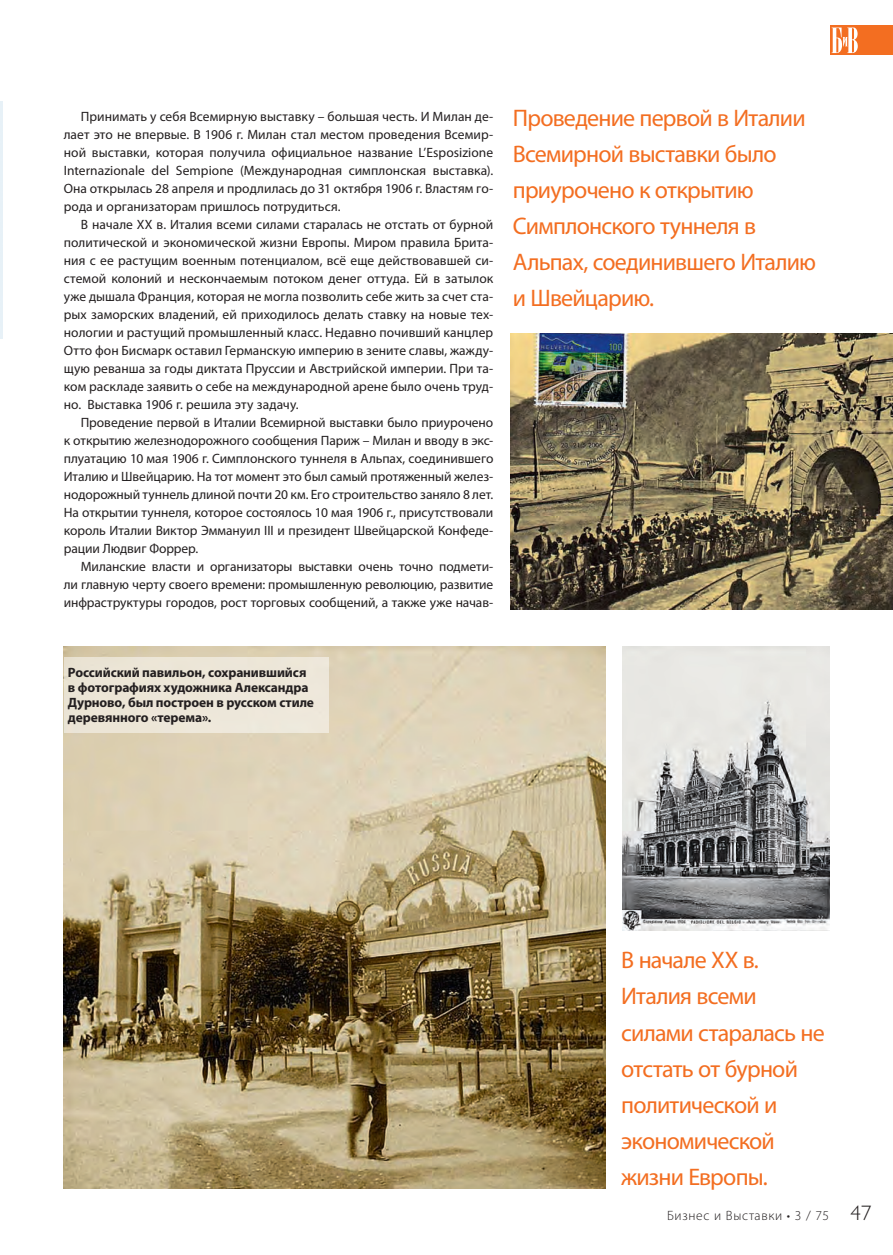
<style>
.page{position:relative;width:893px;height:1255px;background:#fff}
.page>*{position:absolute;margin:0;border:0;box-sizing:border-box;transform-origin:0 0}
.t1{font:24px/36px "Myriad Pro";letter-spacing:-.035em;color:#f36e21}
.t2{font:13.5px "Myriad Pro";color:#231f20}
.t3{font:700 13.5px/15px "Myriad Pro";letter-spacing:-.01em;color:#231f20}
.t4{font:300 13.5px "Myriad Pro";letter-spacing:.05em;color:#231f20}
.s1{font-family:"Gill Sans Light C";font-weight:400;font-size:21px}
</style>
<div class="page">
<div style="left:830px;top:25px;width:63px;height:30px;background:#f36e21"></div>
<svg style="left:831px;top:27px;width:24px;height:26px"></svg>
<svg style="left:832px;top:28px;width:26px;height:25px"></svg>
<img style="left:64px;top:646px;width:541px;height:542px">
<img style="left:623px;top:646px;width:206px;height:284px">
<img style="left:511px;top:333px;width:382px;height:277px">
<div style="left:64px;top:657px;width:264px;height:75px;background:#ede6d8"></div>
<p class="t2" style="left:81px;top:108px;width:414px">Принимать у себя Всемирную выставку – большая честь. И Милан де-</p>
<p class="t2" style="left:64px;top:126px;width:431px">лает это не впервые. В 1906 г. Милан стал местом проведения Всемир-</p>
<p class="t2" style="left:64px;top:144px;width:431px">ной выставки, которая получила официальное название L’Esposizione</p>
<p class="t2" style="left:64px;top:162px;width:431px">Internazionale del Sempione (Международная симплонская выставка).</p>
<p class="t2" style="left:64px;top:180px;width:431px">Она открылась 28 апреля и продлилась до 31 октября 1906 г. Властям го-</p>
<p class="t2" style="left:64px;top:198px;width:278px">рода и организаторам пришлось потрудиться.</p>
<p class="t2" style="left:81px;top:216px;width:414px">В начале XX в. Италия всеми силами старалась не отстать от бурной</p>
<p class="t2" style="left:64px;top:234px;width:431px">политической и экономической жизни Европы. Миром правила Брита-</p>
<p class="t2" style="left:64px;top:252px;width:431px">ния с ее растущим военным потенциалом, всё еще действовавшей си-</p>
<p class="t2" style="left:64px;top:270px;width:431px">стемой колоний и нескончаемым потоком денег оттуда. Ей в затылок</p>
<p class="t2" style="left:64px;top:288px;width:431px">уже дышала Франция, которая не могла позволить себе жить за счет ста-</p>
<p class="t2" style="left:64px;top:306px;width:431px">рых заморских владений, ей приходилось делать ставку на новые тех-</p>
<p class="t2" style="left:64px;top:324px;width:431px">нологии и растущий промышленный класс. Недавно почивший канцлер</p>
<p class="t2" style="left:64px;top:342px;width:431px">Отто фон Бисмарк оставил Германскую империю в зените славы, жажду-</p>
<p class="t2" style="left:64px;top:360px;width:431px">щую реванша за годы диктата Пруссии и Австрийской империи. При та-</p>
<p class="t2" style="left:64px;top:378px;width:431px">ком раскладе заявить о себе на международной арене было очень труд-</p>
<p class="t2" style="left:64px;top:396px;width:236px">но. Выставка 1906 г. решила эту задачу.</p>
<p class="t2" style="left:81px;top:414px;width:414px">Проведение первой в Италии Всемирной выставки было приурочено</p>
<p class="t2" style="left:64px;top:432px;width:431px">к открытию железнодорожного сообщения Париж – Милан и вводу в экс-</p>
<p class="t2" style="left:64px;top:450px;width:431px">плуатацию 10 мая 1906 г. Симплонского туннеля в Альпах, соединившего</p>
<p class="t2" style="left:64px;top:468px;width:431px">Италию и Швейцарию. На тот момент это был самый протяженный желез-</p>
<p class="t2" style="left:64px;top:486px;width:431px">нодорожный туннель длиной почти 20 км. Его строительство заняло 8 лет.</p>
<p class="t2" style="left:64px;top:504px;width:431px">На открытии туннеля, которое состоялось 10 мая 1906 г., присутствовали</p>
<p class="t2" style="left:64px;top:522px;width:431px">король Италии Виктор Эммануил III и президент Швейцарской Конфеде-</p>
<p class="t2" style="left:64px;top:540px;width:136px">рации Людвиг Форрер.</p>
<p class="t2" style="left:81px;top:558px;width:414px">Миланские власти и организаторы выставки очень точно подмети-</p>
<p class="t2" style="left:64px;top:576px;width:431px">ли главную черту своего времени: промышленную революцию, развитие</p>
<p class="t2" style="left:64px;top:594px;width:431px">инфраструктуры городов, рост торговых сообщений, а также уже начав-</p>
<p class="t1" style="left:513px;top:100px;width:305px">Проведение первой в Италии<br>Всемирной выставки было приурочено к открытию<br>Симплонского туннеля в<br>Альпах, соединившего Италию и Швейцарию.</p>
<p class="t3" style="left:68px;top:664px;width:248px">Российский павильон, сохранившийся в фотографиях художника Александра Дурново, был построен в русском стиле деревянного «терема».</p>
<p class="t1" style="left:621px;top:942px;width:205px">В начале XX в.<br>Италия всеми силами старалась не отстать от бурной политической и экономической жизни Европы.</p>
<p class="t4" style="left:667px;top:1206px;width:206px">Бизнес и Выставки • 3 / 75 <span class="s1">47</span></p>
</div>
